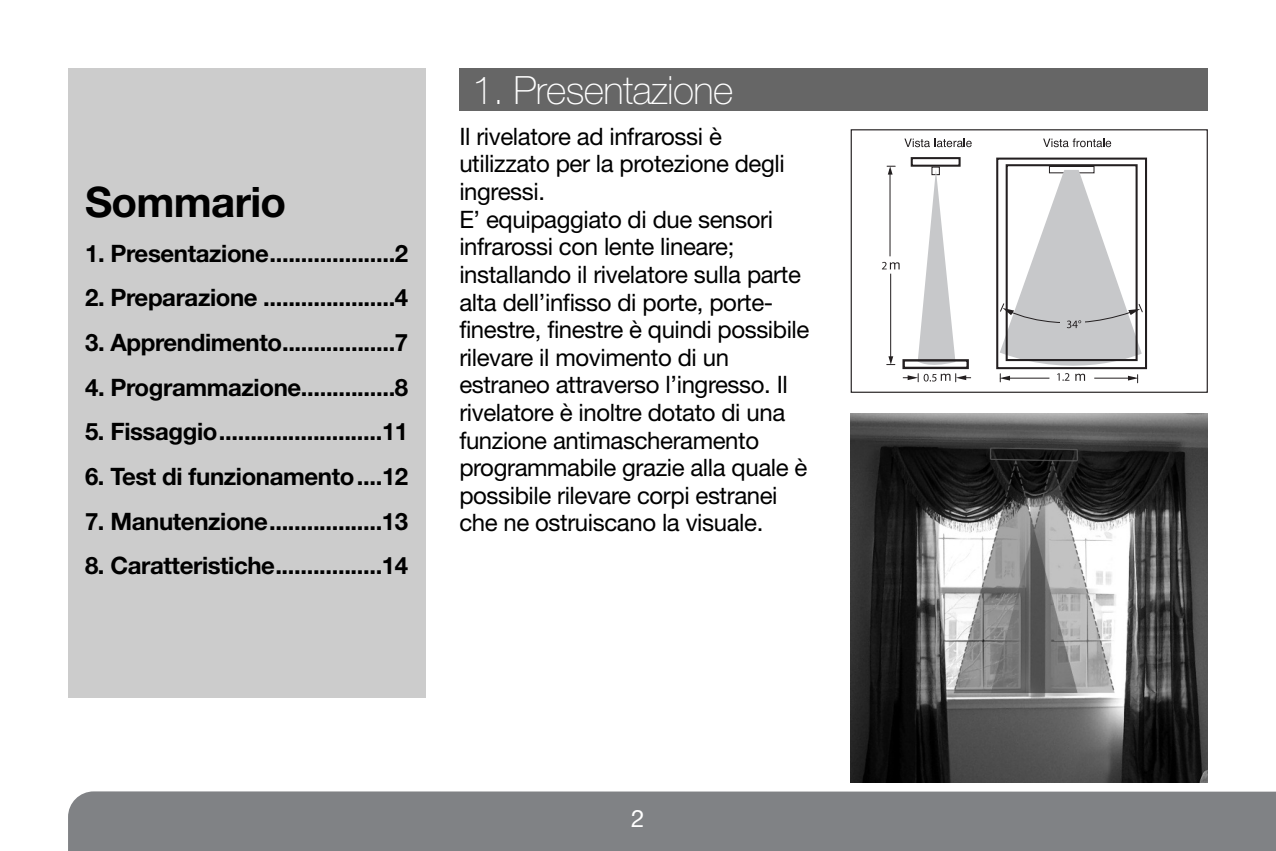
<style>
.page{position:relative;width:1276px;height:851px;background:#fff}
.page>*{position:absolute;margin:0;border:0;box-sizing:border-box;transform-origin:0 0}
.t1{font:700 42px "Helvetica Neue LT";letter-spacing:-.015em;color:#000}
.t2{font:100 39px "Helvetica Neue LT";letter-spacing:-.015em;color:#fff}
.t3{font:24px/27.6px "Helvetica Neue LT";letter-spacing:-.015em;color:#000}
.t4{font:700 24px "Helvetica Neue LT";letter-spacing:-.015em;color:#000}
.t5{font:24px "Helvetica Neue LT";color:#fff}
</style>
<div class="page">
<img style="left:850px;top:413px;width:358px;height:369px">
<div style="left:68px;top:68px;width:357px;height:629px;background:#ccc"></div>
<div style="left:459px;top:68px;width:749px;height:43px;background:#666"></div>
<svg style="left:910px;top:157px;width:237px;height:213px"></svg>
<div style="left:850px;top:129px;width:357px;height:264px;border:1px solid #231f20"></div>
<svg style="left:1043px;top:138px;width:68px;height:9px"></svg>
<svg style="left:904px;top:138px;width:67px;height:9px"></svg>
<svg style="left:882px;top:166px;width:89px;height:216px"></svg>
<svg style="left:999px;top:170px;width:144px;height:213px"></svg>
<div style="left:68px;top:791px;width:1208px;height:59px;background:#808285"></div>
<h1 class="t1" style="left:85px;top:187px;width:203px">Sommario</h1>
<p class="t4" style="left:85px;top:245px;width:325px">1. Presentazione....................2</p>
<p class="t4" style="left:85px;top:289px;width:325px">2. Preparazione .....................4</p>
<p class="t4" style="left:85px;top:334px;width:325px">3. Apprendimento..................7</p>
<p class="t4" style="left:85px;top:378px;width:325px">4. Programmazione...............8</p>
<p class="t4" style="left:85px;top:423px;width:325px">5. Fissaggio..........................11</p>
<p class="t4" style="left:85px;top:468px;width:325px">6. Test di funzionamento....12</p>
<p class="t4" style="left:85px;top:512px;width:325px">7. Manutenzione..................13</p>
<p class="t4" style="left:85px;top:557px;width:325px">8. Caratteristiche.................14</p>
<h2 class="t2" style="left:472px;top:76px;width:263px">1. Presentazione</h2>
<p class="t3" style="left:459px;top:125px;width:352px">Il rivelatore ad infrarossi è utilizzato per la protezione degli ingressi.<br>E’ equipaggiato di due sensori infrarossi con lente lineare; installando il rivelatore sulla parte alta dell’infisso di porte, porte&shy;finestre, finestre è quindi possibile rilevare il movimento di un estraneo attraverso l’ingresso. Il rivelatore è inoltre dotato di una funzione antimascheramento programmabile grazie alla quale è possibile rilevare corpi estranei che ne ostruiscano la visuale.</p>
<p class="t5" style="left:631px;top:810px;width:15px">2</p>
</div>
